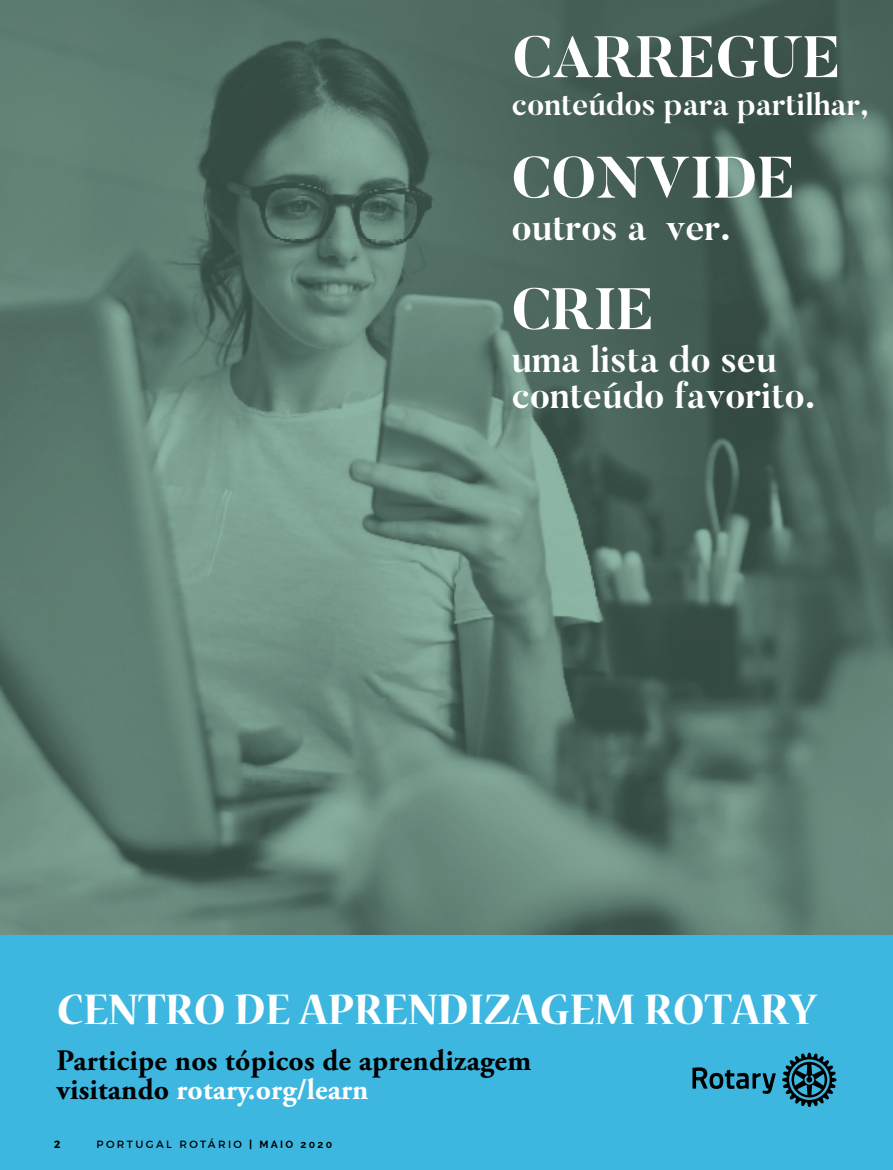
<style>
.page{position:relative;width:893px;height:1170px;background:#fff}
.page>*{position:absolute;margin:0;border:0;box-sizing:border-box;transform-origin:0 0}
.t1{font:700 58.05px "Butler";color:#fff}
.t2{font:700 47.55px "Nueva Std";color:#fff}
.t3{font:700 36.6px/36.6px "Butler";color:#fff}
.t4{font:700 31.2px "Butler";color:#fff}
.t5{font:700 29.7px/29.7px "Adobe Garamond Pro";letter-spacing:.01em;color:#000}
.t6{font:10.5px "Raleway";letter-spacing:.22em;color:#000}
.t7{font:10.5px "Montserrat";letter-spacing:.23em;color:#000}
.t8{font:700 10.5px "Raleway";color:#000}
.t9{font:700 10.5px "Montserrat";color:#000}
.s1{color:#fff}
.s2{font-weight:700}
.s3{font-family:"Raleway";font-weight:700}
</style>
<div class="page">
<img style="left:0;top:0;width:893px;height:935px">
<div style="left:0;top:935px;width:893px;height:234px;background:#3eb7e0"></div>
<svg style="left:692px;top:1067px;width:84px;height:26px"></svg>
<svg style="left:782px;top:1052px;width:54px;height:54px"></svg>
<h1 class="t1" style="left:512px;top:20px;width:330px">CARREGUE</h1>
<p class="t4" style="left:511px;top:85px;width:359px">conteúdos para partilhar,</p>
<h1 class="t1" style="left:511px;top:140px;width:285px">CONVIDE</h1>
<p class="t3" style="left:511px;top:209px;width:221px">outros a ver.</p>
<h1 class="t1" style="left:511px;top:272px;width:144px">CRIE</h1>
<p class="t3" style="left:511px;top:341px;width:306px">uma lista do seu conteúdo favorito.</p>
<h2 class="t2" style="left:57px;top:986px;width:761px">CENTRO DE APRENDIZAGEM ROTARY</h2>
<p class="t5" style="left:57px;top:1045px;width:476px">Participe nos tópicos de aprendizagem visitando <span class="s1">rotary.org/learn</span></p>
<p class="t9" style="left:54px;top:1137px;width:8px">2</p>
<p class="t7" style="left:97px;top:1138px;width:237px">PORTUGAL ROTÁRIO <span class="s2">|</span> <span class="s3">MAIO 2020</span></p>
<p class="t8" style="left:53px;top:1138px;width:7px">2</p>
<p class="t6" style="left:82px;top:1138px;width:230px">PORTUGAL ROTÁRIO <span class="s2">| MAIO 2020</span></p>
</div>
